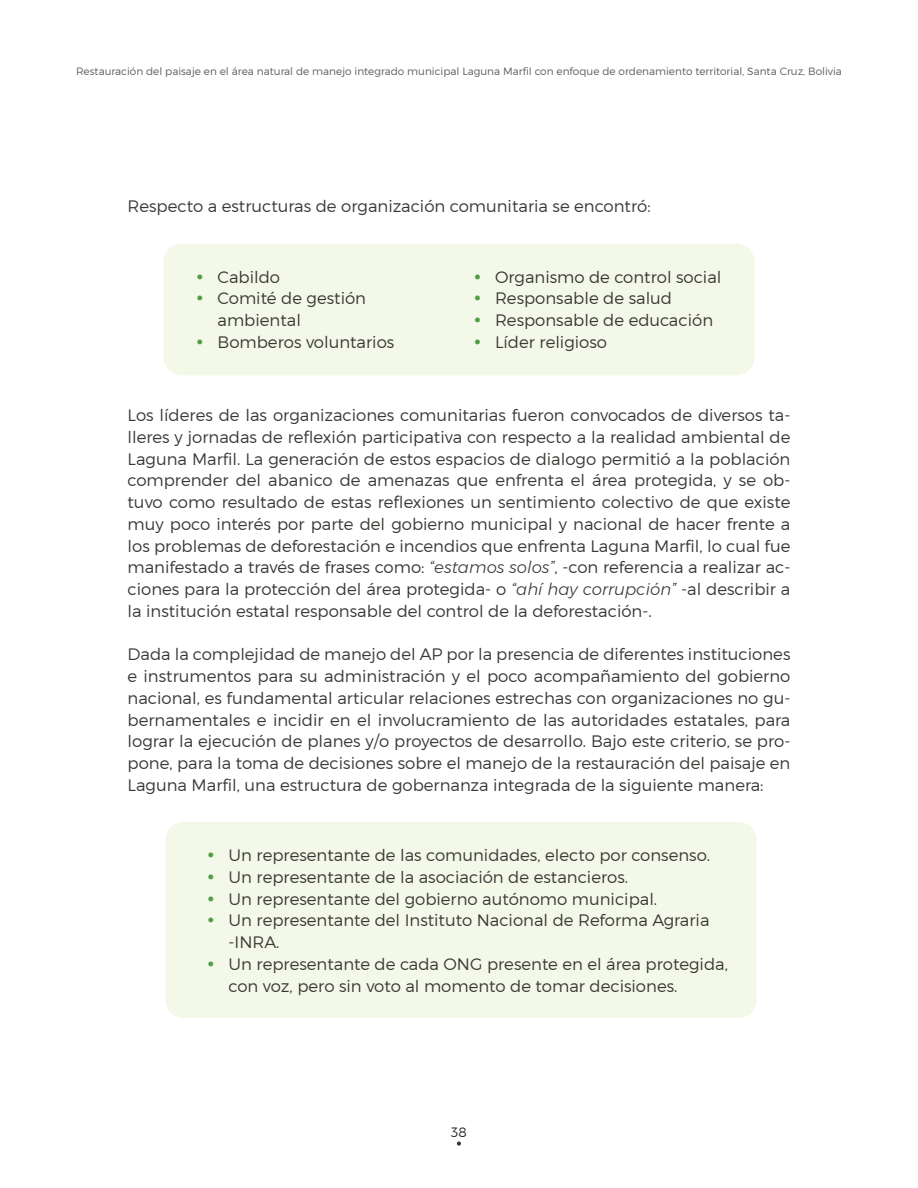
<style>
.page{position:relative;width:918px;height:1188px;background:#fff}
.page>*{position:absolute;margin:0;border:0;box-sizing:border-box;transform-origin:0 0}
.Texto{font:300 16.5px/21.8px "Montserrat";color:#383935}
.t1{font:300 13.5px "Montserrat";color:#231f20}
.t2{font:300 10.5px "Montserrat";color:#5b5c59}
.s1{font-style:italic}
</style>
<div class="page">
<svg style="left:457px;top:1141px;width:4px;height:5px"></svg>
<div style="left:163px;top:244px;width:592px;height:131px;background:#f4f8e8;border-radius:18px"></div>
<div style="left:166px;top:822px;width:591px;height:196px;background:#f4f8e8;border-radius:18px"></div>
<p class="t2" style="left:76px;top:65px;width:767px">Restauración del paisaje en el área natural de manejo integrado municipal Laguna Marfil con enfoque de ordenamiento territorial, Santa Cruz, Bolivia</p>
<p class="Texto" style="left:128px;top:195px;width:525px">Respecto a estructuras de organización comunitaria se encontró:</p>
<p class="Texto" style="left:218px;top:266px;width:64px">Cabildo</p>
<p class="Texto" style="left:218px;top:287px;width:150px">Comité de gestión ambiental</p>
<p class="Texto" style="left:218px;top:331px;width:178px">Bomberos voluntarios</p>
<p class="Texto" style="left:495px;top:266px;width:228px">Organismo de control social</p>
<p class="Texto" style="left:495px;top:287px;width:179px">Responsable de salud</p>
<p class="Texto" style="left:495px;top:309px;width:220px">Responsable de educación</p>
<p class="Texto" style="left:495px;top:331px;width:114px">Líder religioso</p>
<p class="Texto" style="left:128px;top:404px;width:664px;text-align:justify">Los líderes de las organizaciones comunitarias fueron convocados de diversos ta&shy;lleres y jornadas de reflexión participativa con respecto a la realidad ambiental de Laguna Marfil. La generación de estos espacios de dialogo permitió a la población comprender del abanico de amenazas que enfrenta el área protegida, y se ob&shy;tuvo como resultado de estas reflexiones un sentimiento colectivo de que existe muy poco interés por parte del gobierno municipal y nacional de hacer frente a los problemas de deforestación e incendios que enfrenta Laguna Marfil, lo cual fue manifestado a través de frases como: <span class="s1">“estamos solos”</span>, -con referencia a realizar ac&shy;ciones para la protección del área protegida- o <span class="s1">“ahí hay corrupción”</span> -al describir a la institución estatal responsable del control de la deforestación-.</p>
<p class="Texto" style="left:128px;top:643px;width:664px;text-align:justify">Dada la complejidad de manejo del AP por la presencia de diferentes instituciones e instrumentos para su administración y el poco acompañamiento del gobierno nacional, es fundamental articular relaciones estrechas con organizaciones no gu&shy;bernamentales e incidir en el involucramiento de las autoridades estatales, para lograr la ejecución de planes y/o proyectos de desarrollo. Bajo este criterio, se pro&shy;pone, para la toma de decisiones sobre el manejo de la restauración del paisaje en Laguna Marfil, una estructura de gobernanza integrada de la siguiente manera:</p>
<p class="Texto" style="left:229px;top:844px;width:483px">Un representante de las comunidades, electo por consenso.</p>
<p class="Texto" style="left:229px;top:866px;width:401px">Un representante de la asociación de estancieros.</p>
<p class="Texto" style="left:229px;top:888px;width:430px">Un representante del gobierno autónomo municipal.</p>
<p class="Texto" style="left:229px;top:909px;width:482px">Un representante del Instituto Nacional de Reforma Agraria -INRA.</p>
<p class="Texto" style="left:229px;top:953px;width:501px">Un representante de cada ONG presente en el área protegida, con voz, pero sin voto al momento de tomar decisiones.</p>
<p class="t1" style="left:451px;top:1124px;width:17px">38</p>
</div>
